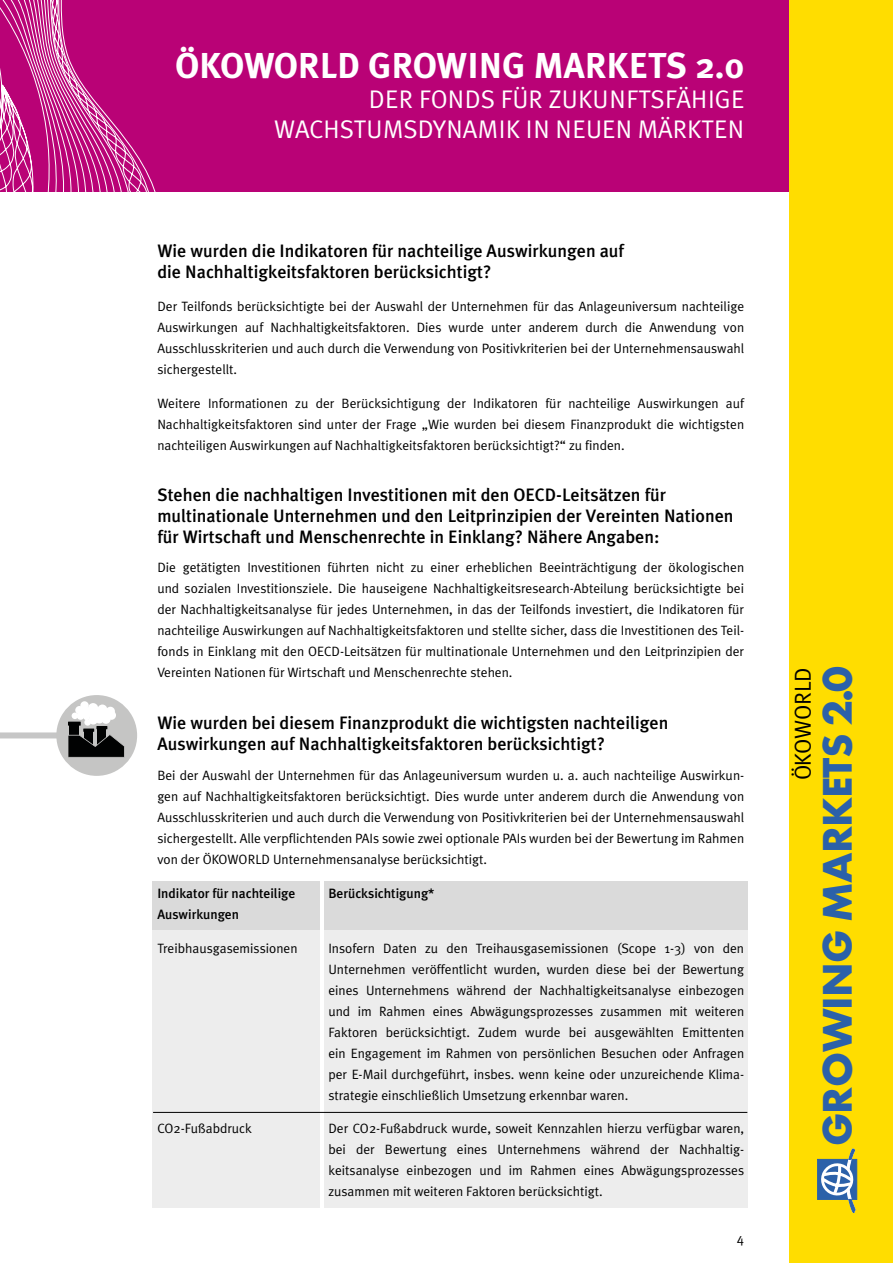
<style>
.page{position:relative;width:893px;height:1263px;background:#fff}
.page>*{position:absolute;margin:0;border:0;box-sizing:border-box;transform-origin:0 0}
.t1{font:700 43.05px "Futura PT";letter-spacing:-.02em;color:#2b61a9}
.t2{font:700 36px "Meta Plus";color:#fff}
.t3{font:25.5px/30px "Meta Plus Normal";color:#fff;text-align:right}
.t4{font:23.1px "Meta Plus Normal";letter-spacing:-.025em;color:#000}
.t5{font:500 18px/21px "Meta Plus";color:#000}
.t6{font:13.5px/21px "Meta Plus Normal";color:#000;text-align:justify}
.t7{font:500 13.5px "Meta Plus";color:#000}
</style>
<div class="page">
<div style="left:0;top:0;width:893px;height:191px;background:#b90276"></div>
<svg style="left:0;top:0;width:156px;height:191px"></svg>
<div style="left:789px;top:0;width:104px;height:1263px;background:#fd0"></div>
<div style="left:817px;top:1159px;width:40px;height:40px;background:#2b61a9;border:1px solid #2b61a9"></div>
<svg style="left:819px;top:1148px;width:36px;height:65px"></svg>
<div style="left:0;top:732px;width:67px;height:6px;background:#c6c6c6"></div>
<div style="left:56px;top:695px;width:81px;height:81px;background:#c5c5c4;border-radius:50%"></div>
<div style="left:80px;top:701px;width:9px;height:9px;background:#fff;border-radius:50%"></div>
<div style="left:75px;top:706px;width:9px;height:8px;background:#fff;border-radius:50%"></div>
<div style="left:88px;top:703px;width:10px;height:10px;background:#fff;border-radius:50%"></div>
<svg style="left:97px;top:704px;width:10px;height:10px"></svg>
<div style="left:106px;top:707px;width:9px;height:9px;background:#fff;border-radius:50%"></div>
<div style="left:107px;top:711px;width:9px;height:9px;background:#fff;border-radius:50%"></div>
<div style="left:101px;top:715px;width:10px;height:9px;background:#fff;border-radius:50%"></div>
<div style="left:95px;top:714px;width:9px;height:9px;background:#fff;border-radius:50%"></div>
<div style="left:89px;top:715px;width:9px;height:9px;background:#fff;border-radius:50%"></div>
<div style="left:84px;top:719px;width:7px;height:7px;background:#fff;border-radius:50%"></div>
<div style="left:83px;top:714px;width:7px;height:6px;background:#fff;border-radius:50%"></div>
<div style="left:72px;top:712px;width:6px;height:7px;background:#fff;border-radius:50%"></div>
<div style="left:77px;top:712px;width:7px;height:8px;background:#fff;border-radius:50%"></div>
<div style="left:82px;top:707px;width:10px;height:10px;background:#fff;border-radius:50%"></div>
<div style="left:88px;top:709px;width:11px;height:10px;background:#fff;border-radius:50%"></div>
<div style="left:94px;top:708px;width:10px;height:10px;background:#fff;border-radius:50%"></div>
<div style="left:99px;top:708px;width:10px;height:10px;background:#fff;border-radius:50%"></div>
<hr style="left:68px;top:722px;width:13px;height:4px;background:#010202">
<svg style="left:68px;top:726px;width:57px;height:32px"></svg>
<div style="left:152px;top:881px;width:168px;height:327px;background:#ededed"></div>
<div style="left:324px;top:881px;width:423px;height:327px;background:#ededed"></div>
<div style="left:152px;top:881px;width:168px;height:49px;background:#dadada"></div>
<div style="left:324px;top:881px;width:423px;height:49px;background:#dadada"></div>
<hr style="left:153px;top:1112px;width:594px;height:1px;background:#000">
<h2 class="t2" style="left:175px;top:44px;width:570px">ÖKOWORLD GROWING MARKETS 2.0</h2>
<h3 class="t3" style="left:274px;top:84px;width:472px">DER FONDS FÜR ZUKUNFTSFÄHIGE<br>WACHSTUMSDYNAMIK IN NEUEN MÄRKTEN</h3>
<h3 class="t5" style="left:157px;top:240px;width:468px">Wie wurden die Indikatoren für nachteilige Auswirkungen auf die Nachhaltigkeitsfaktoren berücksichtigt?</h3>
<p class="t6" style="left:157px;top:296px;width:588px">Der Teilfonds berücksichtigte bei der Auswahl der Unternehmen für das Anlageuniversum nachteilige Auswirkungen auf Nachhaltigkeitsfaktoren. Dies wurde unter anderem durch die Anwendung von Ausschlusskriterien und auch durch die Verwendung von Positivkriterien bei der Unternehmensauswahl sichergestellt.</p>
<p class="t6" style="left:157px;top:393px;width:588px">Weitere Informationen zu der Berücksichtigung der Indikatoren für nachteilige Auswirkungen auf Nachhaltigkeitsfaktoren sind unter der Frage „Wie wurden bei diesem Finanzprodukt die wichtigsten nachteiligen Auswirkungen auf Nachhaltigkeitsfaktoren berücksichtigt?“ zu finden.</p>
<h3 class="t5" style="left:157px;top:484px;width:578px">Stehen die nachhaltigen Investitionen mit den OECD-Leitsätzen für multinationale Unternehmen und den Leitprinzipien der Vereinten Nationen für Wirtschaft und Menschenrechte in Einklang? Nähere Angaben:</h3>
<p class="t6" style="left:157px;top:557px;width:588px">Die getätigten Investitionen führten nicht zu einer erheblichen Beeinträchtigung der ökologischen und sozialen Investitionsziele. Die hauseigene Nachhaltigkeitsresearch-Abteilung berücksichtigte bei der Nachhaltigkeitsanalyse für jedes Unternehmen, in das der Teilfonds investiert, die Indikatoren für nachteilige Auswirkungen auf Nachhaltigkeitsfaktoren und stellte sicher, dass die Investitionen des Teil&shy;fonds in Einklang mit den OECD-Leitsätzen für multinationale Unternehmen und den Leitprinzipien der Vereinten Nationen für Wirtschaft und Menschenrechte stehen.</p>
<h3 class="t5" style="left:157px;top:712px;width:513px">Wie wurden bei diesem Finanzprodukt die wichtigsten nachteiligen<br>Auswirkungen auf Nachhaltigkeitsfaktoren berücksichtigt?</h3>
<p class="t6" style="left:157px;top:765px;width:588px">Bei der Auswahl der Unternehmen für das Anlageuniversum wurden u. a. auch nachteilige Auswirkun&shy;gen auf Nachhaltigkeitsfaktoren berücksichtigt. Dies wurde unter anderem durch die Anwendung von Ausschlusskriterien und auch durch die Verwendung von Positivkriterien bei der Unternehmensauswahl sichergestellt. Alle verpflichtenden PAIs sowie zwei optionale PAIs wurden bei der Bewertung im Rahmen von der ÖKOWORLD Unternehmensanalyse berücksichtigt.</p>
<p class="t7" style="left:157px;top:885px;width:140px">Indikator für nachteilige</p>
<p class="t7" style="left:328px;top:885px;width:108px">Berücksichtigung*</p>
<p class="t7" style="left:157px;top:906px;width:83px">Auswirkungen</p>
<p class="t6" style="left:157px;top:937px;width:142px">Treibhausgasemissionen</p>
<p class="t6" style="left:328px;top:937px;width:417px">Insofern Daten zu den Treihausgasemissionen (Scope 1-3) von den Unternehmen veröffentlicht wurden, wurden diese bei der Bewertung eines Unternehmens während der Nachhaltigkeitsanalyse einbezogen und im Rahmen eines Abwägungsprozesses zusammen mit weiteren Faktoren berücksichtigt. Zudem wurde bei ausgewählten Emittenten ein Engagement im Rahmen von persönlichen Besuchen oder Anfragen per E-Mail durchgeführt, insbes. wenn keine oder unzureichende Klima&shy;strategie einschließlich Umsetzung erkennbar waren.</p>
<p class="t6" style="left:157px;top:1118px;width:96px">CO2-Fußabdruck</p>
<p class="t6" style="left:328px;top:1118px;width:417px">Der CO2-Fußabdruck wurde, soweit Kennzahlen hierzu verfügbar waren, bei der Bewertung eines Unternehmens während der Nachhaltig&shy;keitsanalyse einbezogen und im Rahmen eines Abwägungsprozesses zusammen mit weiteren Faktoren berücksichtigt.</p>
<p class="t6" style="left:737px;top:1228px;width:9px">4</p>
<h3 class="t4" style="left:789px;top:780px;width:115px;rotate:-90deg">ÖKOWORLD</h3>
<h1 class="t1" style="left:810px;top:1146px;width:481px;rotate:-90deg">GROWING MARKETS 2.0</h1>
</div>
